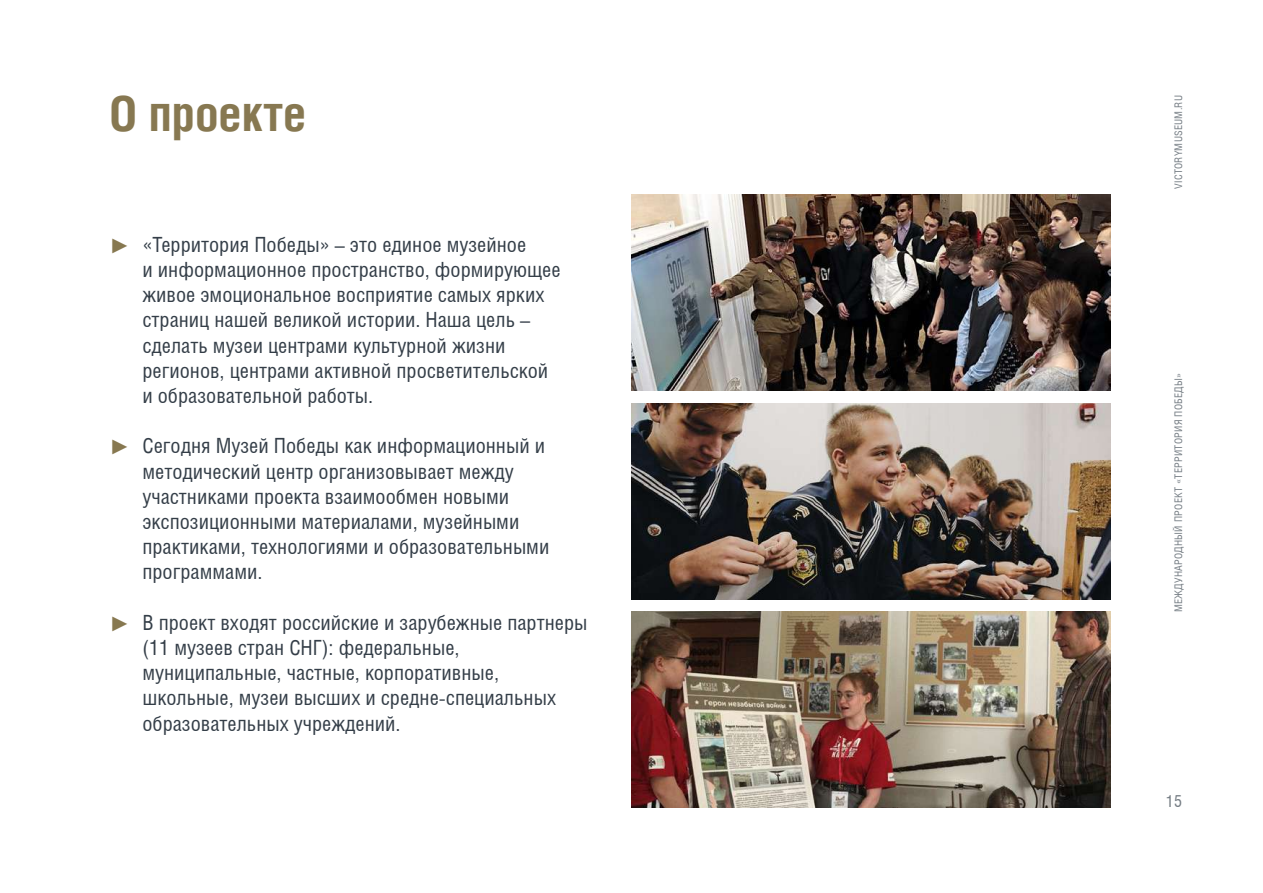
<style>
.page{position:relative;width:1263px;height:893px;background:#fff}
.page>*{position:absolute;margin:0;border:0;box-sizing:border-box;transform-origin:0 0}
.t1{font:700 49.5px "Helios Cond";color:#877851}
.t2{font:21px/25.2px "Helios Cond";color:#343e48}
.t3{font:21px "Tahoma";color:#877850}
.t4{font:16.5px "Helios Cond";color:#747c83}
.t5{font:10.5px "Helios Cond";letter-spacing:.025em;color:#747c83}
</style>
<div class="page">
<img style="left:631px;top:195px;width:479px;height:196px">
<img style="left:631px;top:403px;width:479px;height:196px">
<img style="left:631px;top:612px;width:479px;height:195px">
<h1 class="t1" style="left:110px;top:84px;width:198px">О проекте</h1>
<p class="t3" style="left:110px;top:231px;width:22px">►</p>
<p class="t3" style="left:110px;top:433px;width:22px">►</p>
<p class="t3" style="left:110px;top:609px;width:22px">►</p>
<p class="t2" style="left:142px;top:231px;width:420px">«Территория Победы» – это единое музейное<br>и информационное пространство, формирующее живое эмоциональное восприятие самых ярких страниц нашей великой истории. Наша цель – сделать музеи центрами культурной жизни регионов, центрами активной просветительской и образовательной работы.</p>
<p class="t2" style="left:142px;top:433px;width:408px">Сегодня Музей Победы как информационный и методический центр организовывает между участниками проекта взаимообмен новыми экспозиционными материалами, музейными практиками, технологиями и образовательными программами.</p>
<p class="t2" style="left:142px;top:609px;width:446px">В проект входят российские и зарубежные партнеры (11 музеев стран СНГ): федеральные, муниципальные, частные, корпоративные, школьные, музеи высших и средне-специальных образовательных учреждений.</p>
<p class="t5" style="left:1172px;top:189px;width:95px;rotate:-90deg">VICTORYMUSEUM.RU</p>
<p class="t5" style="left:1172px;top:612px;width:241px;rotate:-90deg">МЕЖДУНАРОДНЫЙ ПРОЕКТ «ТЕРРИТОРИЯ ПОБЕДЫ»</p>
<p class="t4" style="left:1166px;top:792px;width:18px">15</p>
</div>
